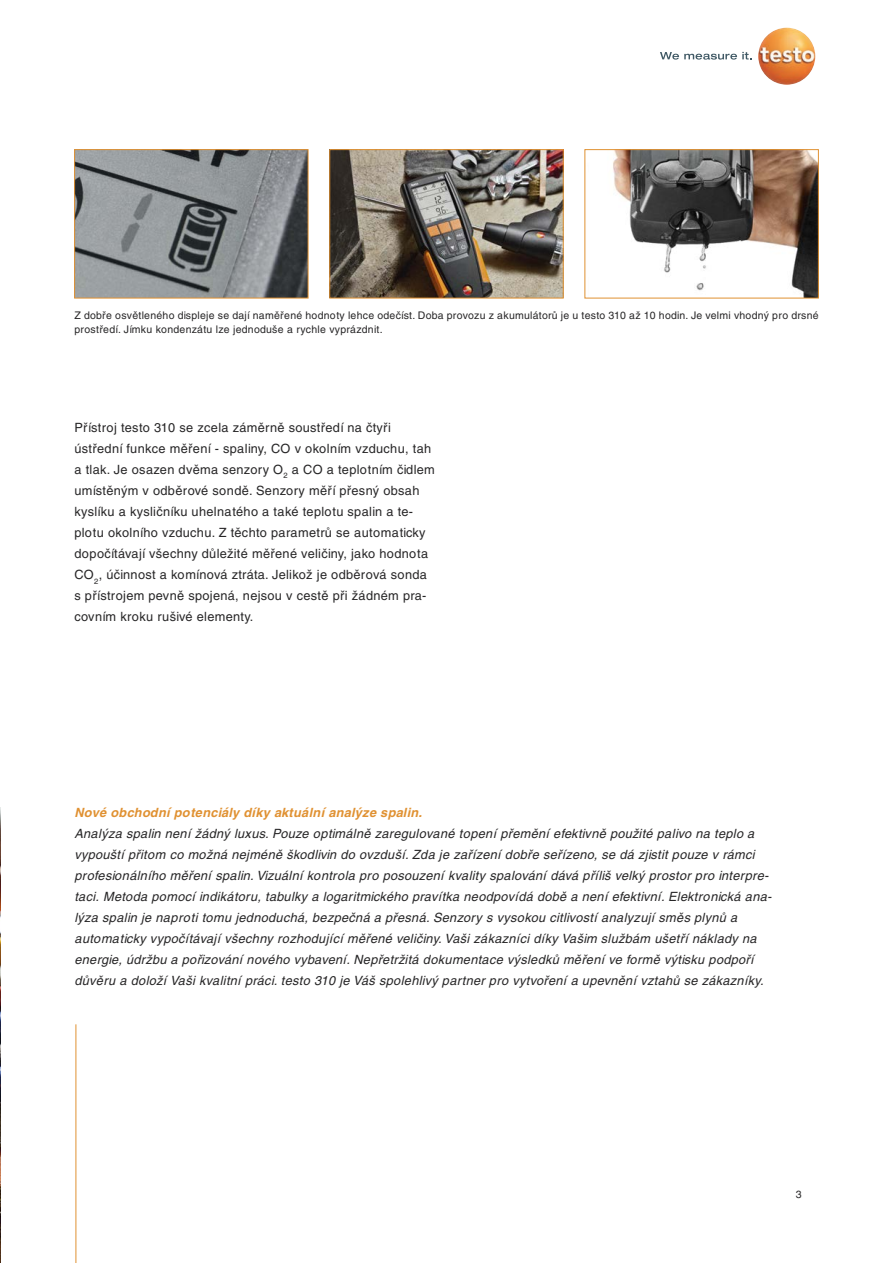
<style>
.page{position:relative;width:893px;height:1263px;background:#fff}
.page>*{position:absolute;margin:0;border:0;box-sizing:border-box;transform-origin:0 0}
.t1{font:italic 12.75px/21px "Helvetica CE";letter-spacing:.025em;color:#272627}
.t2{font:12.75px/21px "Helvetica CE";letter-spacing:.025em;color:#272627}
.t3{font:italic 700 12.75px "Helvetica CE";letter-spacing:.025em;color:#e09132}
.t4{font:10.5px/13.5px "Helvetica CE";letter-spacing:.025em;color:#272627}
</style>
<div class="page">
<img style="left:0;top:808px;width:1px;height:455px">
<img style="left:332px;top:151px;width:229px;height:145px">
<div style="left:330px;top:149px;width:233px;height:149px;border:1px solid #e09132"></div>
<img style="left:613px;top:151px;width:204px;height:145px">
<div style="left:585px;top:149px;width:234px;height:149px;border:1px solid #e09132"></div>
<img style="left:76px;top:151px;width:230px;height:145px">
<div style="left:74px;top:149px;width:234px;height:149px;border:1px solid #e09132"></div>
<hr style="left:76px;top:1024px;width:1px;height:239px;background:#e09132">
<img style="left:758px;top:28px;width:57px;height:57px;border-radius:50%">
<svg style="left:660px;top:52px;width:92px;height:8px"></svg>
<p class="t4" style="left:74px;top:310px;width:746px">Z dobře osvětleného displeje se dají naměřené hodnoty lehce odečíst. Doba provozu z akumulátorů je u testo 310 až 10 hodin. Je velmi vhodný pro drsné prostředí. Jímku kondenzátu lze jednoduše a rychle vyprázdnit.</p>
<p class="t2" style="left:74px;top:418px;width:362px">Přístroj testo 310 se zcela záměrně soustředí na čtyři ústřední funkce měření - spaliny, CO v okolním vzduchu, tah a tlak. Je osazen dvěma senzory O<sub>2</sub> a CO a teplotním čidlem umístěným v odběrové sondě. Senzory měří přesný obsah kyslíku a kysličníku uhelnatého a také teplotu spalin a te&shy;plotu okolního vzduchu. Z těchto parametrů se automaticky dopočítávají všechny důležité měřené veličiny, jako hodnota CO<sub>2</sub>, účinnost a komínová ztráta. Jelikož je odběrová sonda s přístrojem pevně spojená, nejsou v cestě při žádném pra&shy;covním kroku rušivé elementy.</p>
<p class="t3" style="left:74px;top:808px;width:349px">Nové obchodní potenciály díky aktuální analýze spalin.</p>
<p class="t1" style="left:74px;top:824px;width:699px">Analýza spalin není žádný luxus. Pouze optimálně zaregulované topení přemění efektivně použité palivo na teplo a vypouští přitom co možná nejméně škodlivin do ovzduší. Zda je zařízení dobře seřízeno, se dá zjistit pouze v rámci profesionálního měření spalin. Vizuální kontrola pro posouzení kvality spalování dává příliš velký prostor pro interpre&shy;taci. Metoda pomocí indikátoru, tabulky a logaritmického pravítka neodpovídá době a není efektivní. Elektronická ana&shy;lýza spalin je naproti tomu jednoduchá, bezpečná a přesná. Senzory s vysokou citlivostí analyzují směs plynů a automaticky vypočítávají všechny rozhodující měřené veličiny. Vaši zákazníci díky Vašim službám ušetří náklady na energie, údržbu a pořizování nového vybavení. Nepřetržitá dokumentace výsledků měření ve formě výtisku podpoří důvěru a doloží Vaši kvalitní práci. testo 310 je Váš spolehlivý partner pro vytvoření a upevnění vztahů se zákazníky.</p>
<p class="t4" style="left:796px;top:1189px;width:7px">3</p>
</div>
